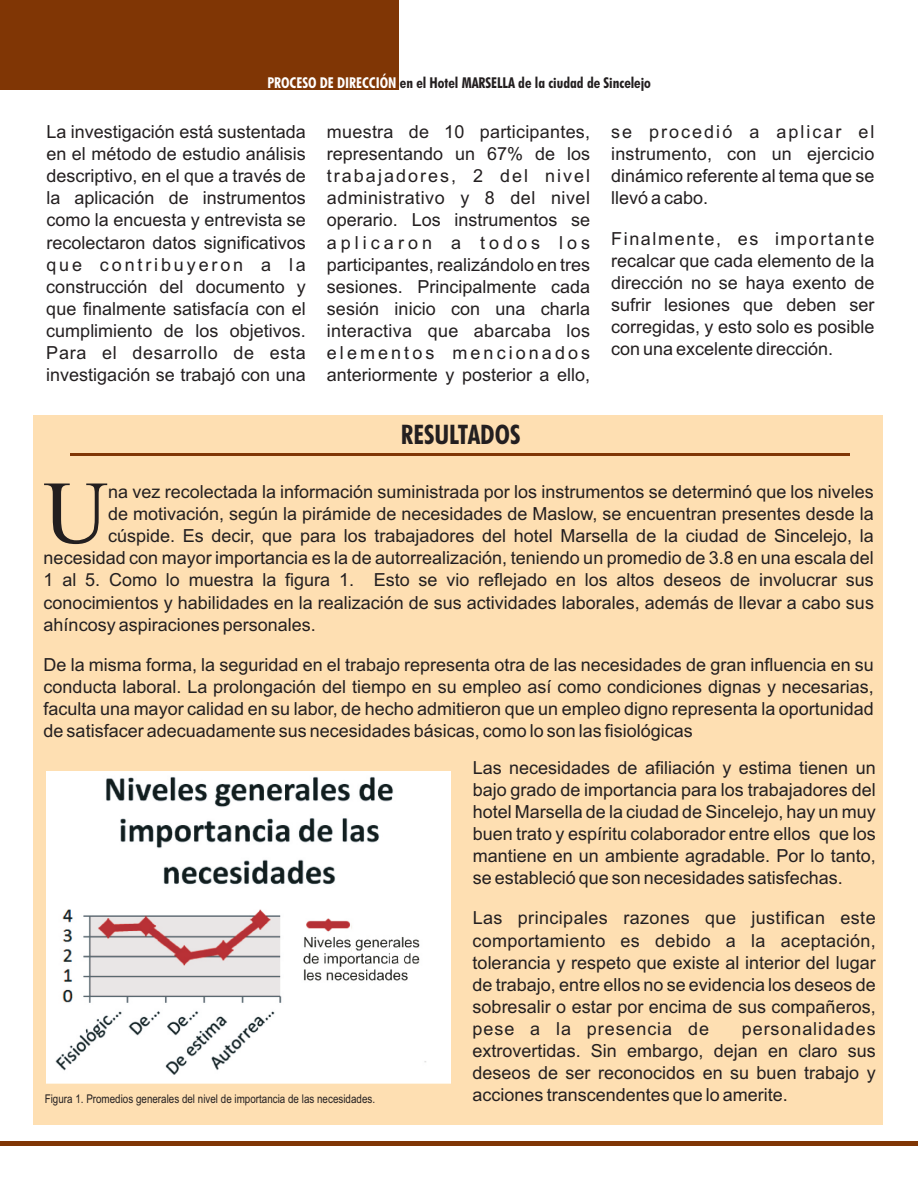
<style>
.page{position:relative;width:918px;height:1188px;background:#fff}
.page>*{position:absolute;margin:0;border:0;box-sizing:border-box;transform-origin:0 0}
.t1{font:89.25px "Times New Roman";color:#231f20}
.t2{font:700 condensed 27px "Futura BT";color:#231f20}
.t3{font:18px/22px "Arial";color:#231f20;text-align:justify}
.t4{font:18px/22px "Arial";letter-spacing:.04em;color:#231f20;text-align:right}
.t5{font:700 condensed 15px "Futura BT";color:#231f20}
.t6{font:12px "Arial Narrow";color:#231f20}
.s1{color:#fff}
</style>
<div class="page">
<div style="left:33px;top:415px;width:850px;height:710px;background:#fedfb2"></div>
<div style="left:0;top:0;width:398px;height:89px;background:#803605"></div>
<hr style="left:0;top:1141px;width:918px;height:4px;background:#803605">
<hr style="left:70px;top:453px;width:780px;height:3px;background:#803605">
<img style="left:46px;top:772px;width:404px;height:312px">
<p class="t5" style="left:267px;top:76px;width:385px"><span class="s1">PROCESO DE DIRECCIÓN</span> en el Hotel MARSELLA de la ciudad de Sincelejo</p>
<p class="t3" style="left:46px;top:122px;width:830px;text-align:left">La investigación está sustentada muestra de 10 participantes, se procedió a aplicar el en el método de estudio análisis representando un 67% de los instrumento, con un ejercicio descriptivo, en el que a través de trabajadores, 2 del nivel dinámico referente al tema que se la aplicación de instrumentos administrativo y 8 del nivel llevó a cabo.<br>como la encuesta y entrevista se operario. Los instrumentos se<br>recolectaron datos significativos a p l i c a r o n a t o d o s l o s Finalmente, es importante q u e c o n t r i b u y e r o n a l a participantes, realizándolo en tres</p>
<p class="t3" style="left:46px;top:249px;width:830px;line-height:26.1px;text-align:right">recalcar que cada elemento de la<br>construcción del documento y sesiones. Principalmente cada dirección no se haya exento de</p>
<p class="t3" style="left:46px;top:299px;width:545px">que finalmente satisfacía con el sesión inicio con una charla</p>
<p class="t3" style="left:611px;top:295px;width:265px">sufrir lesiones que deben ser</p>
<p class="t3" style="left:46px;top:321px;width:139px">cumplimiento de</p>
<p class="t3" style="left:611px;top:317px;width:265px">corregidas, y esto solo es posible</p>
<p class="t4" style="left:46px;top:321px;width:545px">los objetivos. interactiva que abarcaba los<br>Para el desarrollo de esta elementos mencionados</p>
<p class="t3" style="left:611px;top:339px;width:224px">con una excelente dirección.</p>
<p class="t3" style="left:46px;top:366px;width:545px">investigación se trabajó con una anteriormente y posterior a ello,</p>
<h2 class="t2" style="left:401px;top:424px;width:121px">RESULTADOS</h2>
<h1 class="t1" style="left:44px;top:481px;width:66px">U</h1>
<p class="t3" style="left:108px;top:482px;width:767px">na vez recolectada la información suministrada por los instrumentos se determinó que los niveles</p>
<p class="t3" style="left:108px;top:504px;width:767px">de motivación, según la pirámide de necesidades de Maslow, se encuentran presentes desde la</p>
<p class="t3" style="left:108px;top:527px;width:767px">cúspide. Es decir, que para los trabajadores del hotel Marsella de la ciudad de Sincelejo, la</p>
<p class="t3" style="left:44px;top:549px;width:832px">necesidad con mayor importancia es la de autorrealización, teniendo un promedio de 3.8 en una escala del</p>
<p class="t3" style="left:44px;top:571px;width:832px">1 al 5. Como lo muestra la figura 1. Esto se vio reflejado en los altos deseos de involucrar sus</p>
<p class="t3" style="left:44px;top:593px;width:832px">conocimientos y habilidades en la realización de sus actividades laborales, además de llevar a cabo sus</p>
<p class="t3" style="left:44px;top:615px;width:274px">ahíncosy aspiraciones personales.</p>
<p class="t3" style="left:44px;top:655px;width:832px">De la misma forma, la seguridad en el trabajo representa otra de las necesidades de gran influencia en su conducta laboral. La prolongación del tiempo en su empleo así como condiciones dignas y necesarias, faculta una mayor calidad en su labor, de hecho admitieron que un empleo digno representa la oportunidad de satisfacer adecuadamente sus necesidades básicas, como lo son las fisiológicas</p>
<p class="t6" style="left:45px;top:1095px;width:332px">Figura 1. Promedios generales del nivel de importancia de las necesidades.</p>
<p class="t3" style="left:473px;top:758px;width:405px">Las necesidades de afiliación y estima tienen un bajo grado de importancia para los trabajadores del hotel Marsella de la ciudad de Sincelejo, hay un muy buen trato y espíritu colaborador entre ellos que los mantiene en un ambiente agradable. Por lo tanto, se estableció que son necesidades satisfechas.</p>
<p class="t3" style="left:473px;top:909px;width:405px">Las principales razones que justifican este comportamiento es debido a la aceptación, tolerancia y respeto que existe al interior del lugar de trabajo, entre ellos no se evidencia los deseos de sobresalir o estar por encima de sus compañeros, pese a la presencia de</p>
<p class="t3" style="left:473px;top:1019px;width:405px;text-indent:269px">personalidades extrovertidas. Sin embargo, dejan en claro sus deseos de ser reconocidos en su buen trabajo y acciones transcendentes que lo amerite.</p>
</div>
